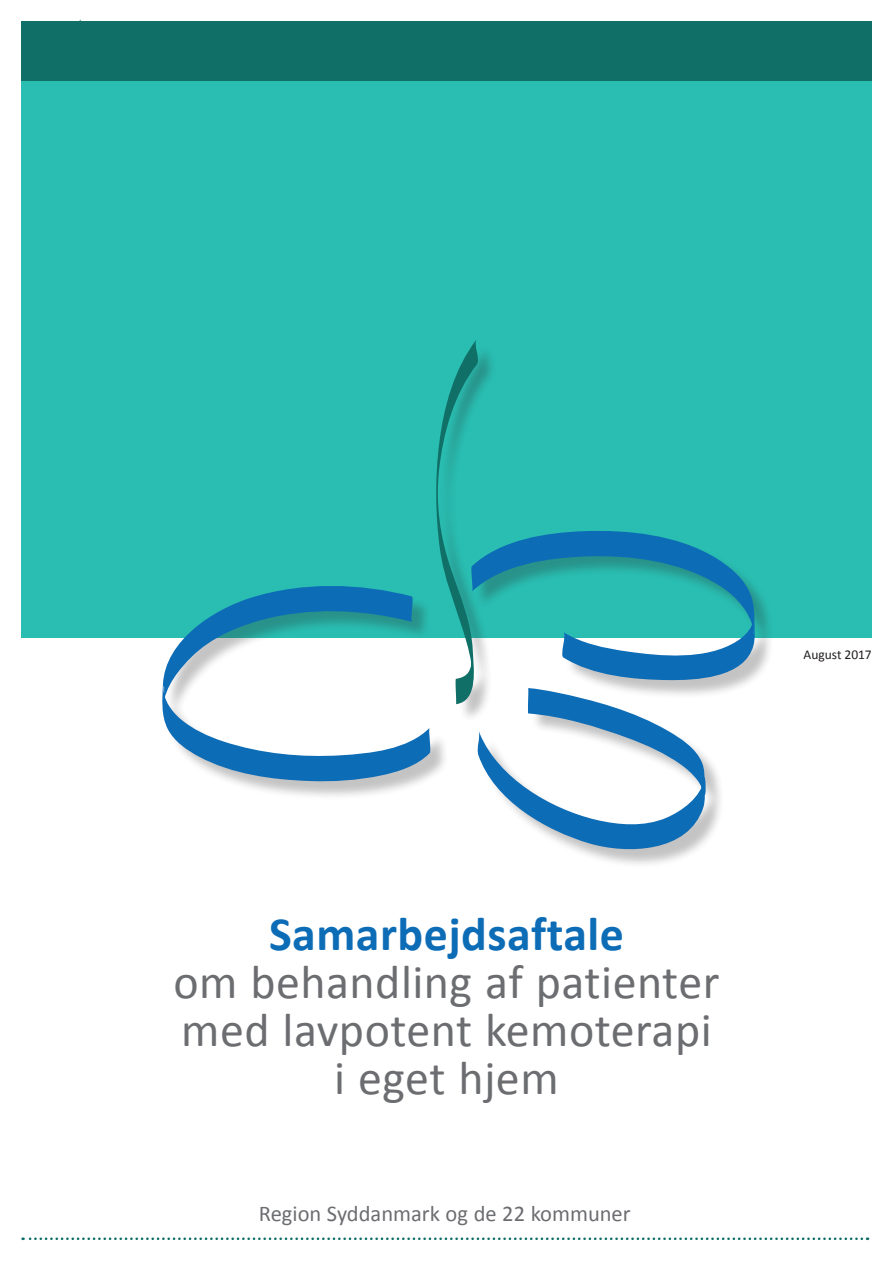
<style>
.page{position:relative;width:893px;height:1263px;background:#fff}
.page>*{position:absolute;margin:0;border:0;box-sizing:border-box;transform-origin:0 0}
.t1{font:48px/48px "Calibri";letter-spacing:.01em;color:#6c6d70;text-align:center}
.t2{font:700 48px "Calibri";letter-spacing:.01em;color:#0d6cb6}
.t3{font:22.5px "Calibri";color:#6c6d70}
.t4{font:13.5px "Calibri";color:#231f20}
</style>
<div class="page">
<svg style="left:23px;top:1237px;width:845px;height:3px"></svg>
<div style="left:21px;top:21px;width:851px;height:617px;background:#2abdb1"></div>
<div style="left:21px;top:21px;width:851px;height:60px;background:#107067"></div>
<div style="left:164px;top:344px;width:610px;height:524px;background:#231f20;opacity:.27"></div>
<svg style="left:435px;top:340px;width:320px;height:514px"></svg>
<svg style="left:162px;top:582px;width:269px;height:200px"></svg>
<p class="t4" style="left:804px;top:645px;width:70px">August 2017</p>
<h1 class="t2" style="left:269px;top:904px;width:356px">Samarbejdsaftale</h1>
<h1 class="t1" style="left:173px;top:958px;width:548px">om behandling af patienter med lavpotent kemoterapi i eget hjem</h1>
<h3 class="t3" style="left:259px;top:1200px;width:373px">Region Syddanmark og de 22 kommuner</h3>
</div>
